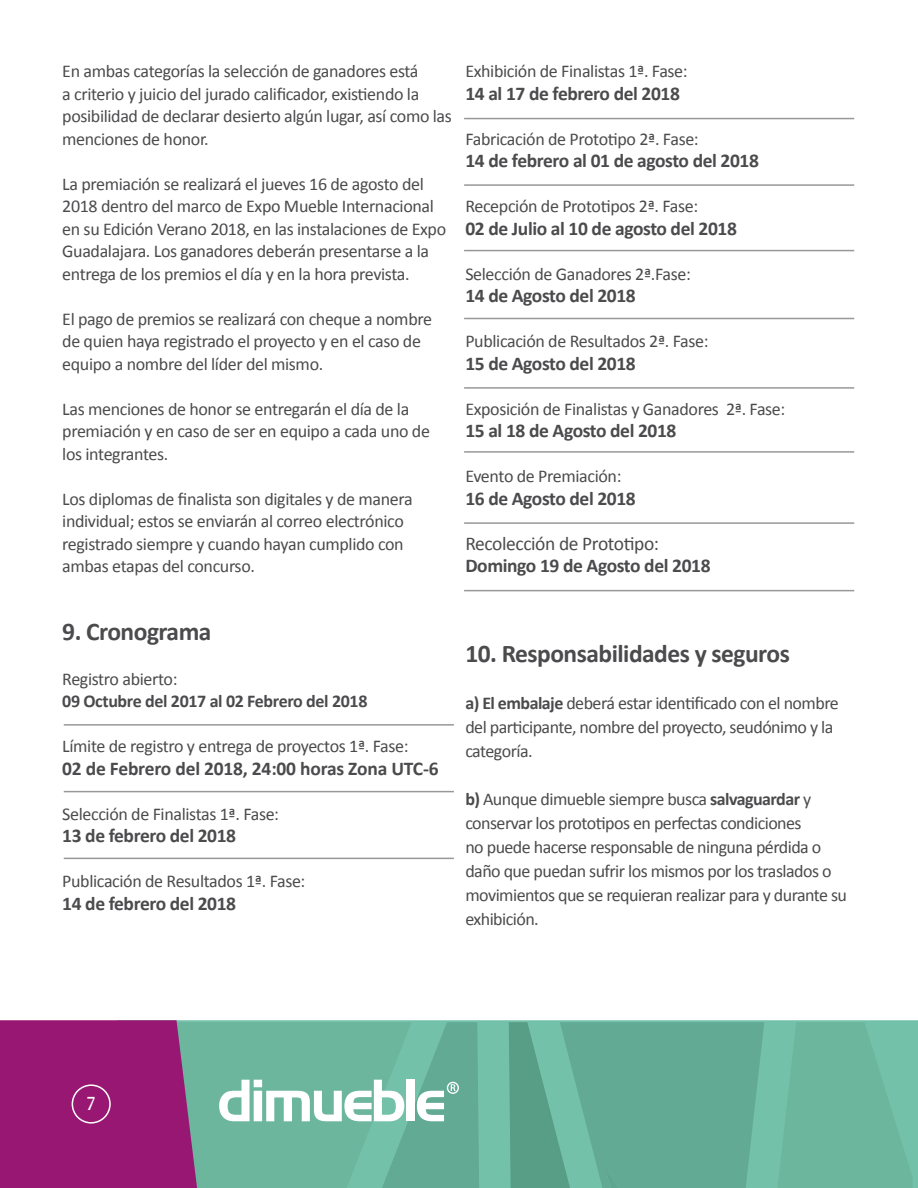
<style>
.page{position:relative;width:918px;height:1188px;background:#fff}
.page>*{position:absolute;margin:0;border:0;box-sizing:border-box;transform-origin:0 0}
.t1{font:700 25.5px "Calibri";letter-spacing:-.02em;color:#4b4b4d}
.t2{font:700 19.5px "Calibri";letter-spacing:-.02em;color:#4b4b4d}
.t3{font:19.5px "Calibri";letter-spacing:-.02em;color:#4b4b4d}
.t4{font:19.5px "Castle T";color:#fff}
.t5{font:18px/22.5px "Calibri";letter-spacing:-.02em;color:#4b4b4d}
.t6{font:700 18px "Calibri";letter-spacing:-.02em;color:#4b4b4d}
.s1{font-weight:700}
</style>
<div class="page">
<div style="left:479px;top:1020px;width:439px;height:168px;background:#74c1a9"></div>
<svg style="left:777px;top:1022px;width:136px;height:166px;background:#6db89f"></svg>
<svg style="left:509px;top:1022px;width:255px;height:166px;background:#63ab94"></svg>
<svg style="left:0;top:1020px;width:479px;height:168px;background:#857c92"></svg>
<hr style="left:464px;top:118px;width:390px;height:1px;background:#97989a">
<hr style="left:464px;top:184px;width:390px;height:2px;background:#97989a">
<hr style="left:464px;top:250px;width:390px;height:1px;background:#97989a">
<hr style="left:464px;top:318px;width:390px;height:1px;background:#97989a">
<hr style="left:464px;top:387px;width:390px;height:2px;background:#97989a">
<hr style="left:464px;top:451px;width:390px;height:2px;background:#97989a">
<hr style="left:464px;top:522px;width:390px;height:2px;background:#97989a">
<hr style="left:464px;top:590px;width:390px;height:1px;background:#97989a">
<hr style="left:64px;top:724px;width:390px;height:2px;background:#97989a">
<hr style="left:64px;top:791px;width:390px;height:1px;background:#97989a">
<hr style="left:64px;top:858px;width:390px;height:1px;background:#97989a">
<p class="t5" style="left:62px;top:60px;width:391px">En ambas categorías la selección de ganadores está<br>a criterio y juicio del jurado calificador, existiendo la posibilidad de declarar desierto algún lugar, así como las menciones de honor.</p>
<p class="t5" style="left:62px;top:173px;width:385px">La premiación se realizará el jueves 16 de agosto del 2018 dentro del marco de Expo Mueble Internacional en su Edición Verano 2018, en las instalaciones de Expo Guadalajara. Los ganadores deberán presentarse a la entrega de los premios el día y en la hora prevista.</p>
<p class="t5" style="left:62px;top:308px;width:371px">El pago de premios se realizará con cheque a nombre de quien haya registrado el proyecto y en el caso de equipo a nombre del líder del mismo.</p>
<p class="t5" style="left:62px;top:398px;width:369px">Las menciones de honor se entregarán el día de la premiación y en caso de ser en equipo a cada uno de los integrantes.</p>
<p class="t5" style="left:62px;top:488px;width:352px">Los diplomas de finalista son digitales y de manera individual; estos se enviarán al correo electrónico registrado siempre y cuando hayan cumplido con ambas etapas del concurso.</p>
<p class="t5" style="left:465px;top:60px;width:224px">Exhibición de Finalistas 1ª. Fase:</p>
<p class="t2" style="left:465px;top:81px;width:216px">14 al 17 de febrero del 2018</p>
<p class="t5" style="left:465px;top:128px;width:235px">Fabricación de Prototipo 2ª. Fase:</p>
<p class="t2" style="left:465px;top:148px;width:295px">14 de febrero al 01 de agosto del 2018</p>
<p class="t5" style="left:465px;top:195px;width:234px">Recepción de Prototipos 2ª. Fase:</p>
<p class="t2" style="left:465px;top:216px;width:273px">02 de Julio al 10 de agosto del 2018</p>
<p class="t5" style="left:465px;top:263px;width:227px">Selección de Ganadores 2ª.Fase:</p>
<p class="t2" style="left:465px;top:283px;width:172px">14 de Agosto del 2018</p>
<p class="t5" style="left:465px;top:330px;width:245px">Publicación de Resultados 2ª. Fase:</p>
<p class="t2" style="left:465px;top:351px;width:172px">15 de Agosto del 2018</p>
<p class="t5" style="left:465px;top:398px;width:321px">Exposición de Finalistas y Ganadores 2ª. Fase:</p>
<p class="t2" style="left:465px;top:418px;width:213px">15 al 18 de Agosto del 2018</p>
<p class="t5" style="left:465px;top:465px;width:158px">Evento de Premiación:</p>
<p class="t2" style="left:465px;top:486px;width:172px">16 de Agosto del 2018</p>
<p class="t3" style="left:465px;top:531px;width:195px">Recolección de Prototipo:</p>
<p class="t2" style="left:465px;top:553px;width:247px">Domingo 19 de Agosto del 2018</p>
<h1 class="t1" style="left:62px;top:615px;width:151px">9. Cronograma</h1>
<p class="t5" style="left:62px;top:668px;width:117px">Registro abierto:</p>
<p class="t6" style="left:62px;top:690px;width:307px">09 Octubre del 2017 al 02 Febrero del 2018</p>
<p class="t5" style="left:62px;top:735px;width:348px">Límite de registro y entrega de proyectos 1ª. Fase:</p>
<p class="t2" style="left:62px;top:756px;width:378px">02 de Febrero del 2018, 24:00 horas Zona UTC-6</p>
<p class="t5" style="left:62px;top:803px;width:218px">Selección de Finalistas 1ª. Fase:</p>
<p class="t2" style="left:62px;top:823px;width:175px">13 de febrero del 2018</p>
<p class="t5" style="left:62px;top:870px;width:245px">Publicación de Resultados 1ª. Fase:</p>
<p class="t2" style="left:62px;top:891px;width:175px">14 de febrero del 2018</p>
<h1 class="t1" style="left:465px;top:638px;width:326px">10. Responsabilidades y seguros</h1>
<p class="t5" style="left:465px;top:691px;width:375px;line-height:24px"><span class="s1">a) El embalaje</span> deberá estar identificado con el nombre del participante, nombre del proyecto, seudónimo y la categoría.</p>
<p class="t5" style="left:465px;top:787px;width:383px;line-height:24px"><span class="s1">b)</span> Aunque dimueble siempre busca <span class="s1">salvaguardar</span> y conservar los prototipos en perfectas condiciones<br>no puede hacerse responsable de ninguna pérdida o daño que puedan sufrir los mismos por los traslados o movimientos que se requieran realizar para y durante su exhibición.</p>
<p class="t4" style="left:86px;top:1093px;width:11px">7</p>
</div>
